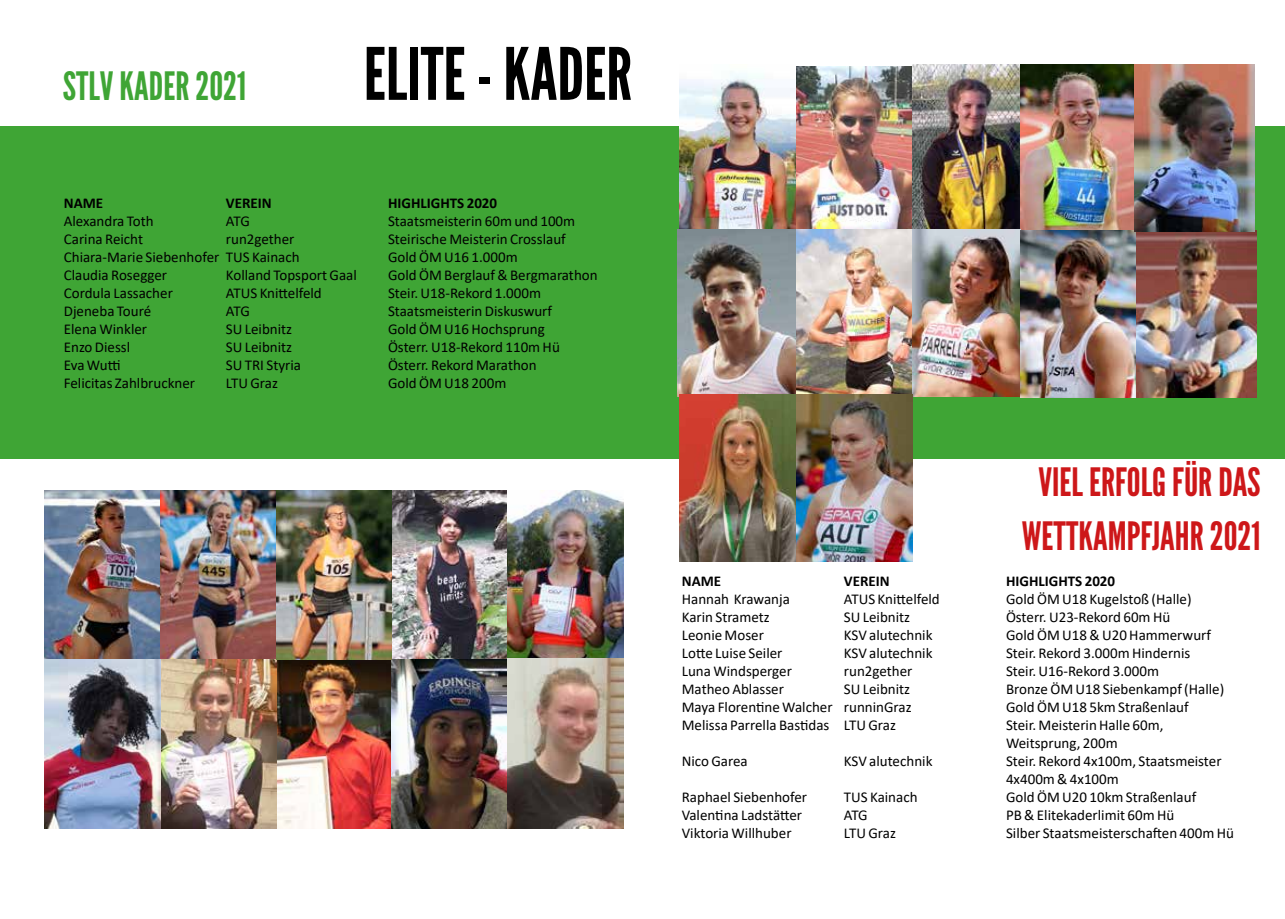
<style>
.page{position:relative;width:1285px;height:919px;background:#fff}
.page>*{position:absolute;margin:0;border:0;box-sizing:border-box;transform-origin:0 0}
.t1{font:72px "League Gothic";color:#000}
.t2{font:39px/54px "League Gothic";color:#cd1719;text-align:center}
.t3{font:39px "League Gothic";color:#3fa535}
.t4{font:15px/18px "Calibri";color:#000}
.t5{font:700 15px "Calibri";color:#000}
</style>
<div class="page">
<div style="left:0;top:126px;width:1284px;height:333px;background:#3fa535"></div>
<img style="left:679px;top:72px;width:116px;height:157px">
<img style="left:796px;top:67px;width:116px;height:162px">
<img style="left:677px;top:229px;width:342px;height:167px">
<img style="left:912px;top:65px;width:341px;height:167px">
<img style="left:679px;top:394px;width:233px;height:167px">
<img style="left:1020px;top:231px;width:236px;height:167px">
<img style="left:44px;top:490px;width:116px;height:169px">
<img style="left:160px;top:490px;width:116px;height:169px">
<img style="left:392px;top:490px;width:116px;height:338px">
<img style="left:276px;top:659px;width:116px;height:169px">
<img style="left:44px;top:659px;width:232px;height:169px">
<img style="left:508px;top:490px;width:115px;height:168px">
<img style="left:508px;top:658px;width:115px;height:170px">
<img style="left:276px;top:490px;width:116px;height:169px">
<h2 class="t3" style="left:63px;top:63px;width:185px">STLV KADER 2021</h2>
<h1 class="t1" style="left:364px;top:31px;width:270px">ELITE - KADER</h1>
<p class="t5" style="left:64px;top:192px;width:41px">NAME</p>
<p class="t5" style="left:226px;top:192px;width:47px">VEREIN</p>
<p class="t5" style="left:388px;top:192px;width:111px">HIGHLIGHTS 2020</p>
<p class="t4" style="left:64px;top:211px;width:91px">Alexandra Toth</p>
<p class="t4" style="left:226px;top:211px;width:25px">ATG</p>
<p class="t4" style="left:388px;top:211px;width:189px">Staatsmeisterin 60m und 100m</p>
<p class="t4" style="left:64px;top:229px;width:81px">Carina Reicht</p>
<p class="t4" style="left:226px;top:229px;width:70px">run2gether</p>
<p class="t4" style="left:388px;top:229px;width:179px">Steirische Meisterin Crosslauf</p>
<p class="t4" style="left:64px;top:247px;width:237px">Chiara-Marie Siebenhofer TUS Kainach</p>
<p class="t4" style="left:388px;top:247px;width:131px">Gold ÖM U16 1.000m</p>
<p class="t4" style="left:64px;top:265px;width:105px">Claudia Rosegger</p>
<p class="t4" style="left:226px;top:265px;width:132px">Kolland Topsport Gaal</p>
<p class="t4" style="left:388px;top:265px;width:211px">Gold ÖM Berglauf &amp; Bergmarathon</p>
<p class="t4" style="left:64px;top:283px;width:111px">Cordula Lassacher</p>
<p class="t4" style="left:226px;top:283px;width:97px">ATUS Knittelfeld</p>
<p class="t4" style="left:388px;top:283px;width:154px">Steir. U18-Rekord 1.000m</p>
<p class="t4" style="left:64px;top:301px;width:89px">Djeneba Touré</p>
<p class="t4" style="left:226px;top:301px;width:25px">ATG</p>
<p class="t4" style="left:388px;top:301px;width:165px">Staatsmeisterin Diskuswurf</p>
<p class="t4" style="left:64px;top:319px;width:85px">Elena Winkler</p>
<p class="t4" style="left:226px;top:319px;width:68px">SU Leibnitz</p>
<p class="t4" style="left:388px;top:319px;width:158px">Gold ÖM U16 Hochsprung</p>
<p class="t4" style="left:64px;top:337px;width:68px">Enzo Diessl</p>
<p class="t4" style="left:226px;top:337px;width:68px">SU Leibnitz</p>
<p class="t4" style="left:388px;top:337px;width:173px">Österr. U18-Rekord 110m Hü</p>
<p class="t4" style="left:64px;top:355px;width:58px">Eva Wutti</p>
<p class="t4" style="left:226px;top:355px;width:77px">SU TRI Styria</p>
<p class="t4" style="left:388px;top:355px;width:150px">Österr. Rekord Marathon</p>
<p class="t4" style="left:64px;top:373px;width:133px">Felicitas Zahlbruckner</p>
<p class="t4" style="left:226px;top:373px;width:54px">LTU Graz</p>
<p class="t4" style="left:388px;top:373px;width:120px">Gold ÖM U18 200m</p>
<h2 class="t2" style="left:1021px;top:455px;width:240px">VIEL ERFOLG FÜR DAS<br>WETTKAMPFJAHR 2021</h2>
<p class="t5" style="left:681px;top:570px;width:41px">NAME</p>
<p class="t5" style="left:843px;top:570px;width:47px">VEREIN</p>
<p class="t5" style="left:1005px;top:570px;width:111px">HIGHLIGHTS 2020</p>
<p class="t4" style="left:681px;top:589px;width:110px">Hannah Krawanja</p>
<p class="t4" style="left:843px;top:589px;width:97px">ATUS Knittelfeld</p>
<p class="t4" style="left:1005px;top:589px;width:187px">Gold ÖM U18 Kugelstoß (Halle)</p>
<p class="t4" style="left:681px;top:607px;width:89px">Karin Strametz</p>
<p class="t4" style="left:843px;top:607px;width:68px">SU Leibnitz</p>
<p class="t4" style="left:1005px;top:607px;width:166px">Österr. U23-Rekord 60m Hü</p>
<p class="t4" style="left:681px;top:625px;width:84px">Leonie Moser</p>
<p class="t4" style="left:843px;top:625px;width:90px">KSV alutechnik</p>
<p class="t4" style="left:1005px;top:625px;width:206px">Gold ÖM U18 &amp; U20 Hammerwurf</p>
<p class="t4" style="left:681px;top:643px;width:102px">Lotte Luise Seiler</p>
<p class="t4" style="left:843px;top:643px;width:90px">KSV alutechnik</p>
<p class="t4" style="left:1005px;top:643px;width:186px">Steir. Rekord 3.000m Hindernis</p>
<p class="t4" style="left:681px;top:661px;width:112px">Luna Windsperger</p>
<p class="t4" style="left:843px;top:661px;width:70px">run2gether</p>
<p class="t4" style="left:1005px;top:661px;width:154px">Steir. U16-Rekord 3.000m</p>
<p class="t4" style="left:681px;top:679px;width:104px">Matheo Ablasser</p>
<p class="t4" style="left:843px;top:679px;width:68px">SU Leibnitz</p>
<p class="t4" style="left:1005px;top:679px;width:220px">Bronze ÖM U18 Siebenkampf (Halle)</p>
<p class="t4" style="left:681px;top:697px;width:231px">Maya Florentine Walcher runninGraz</p>
<p class="t4" style="left:1005px;top:697px;width:184px">Gold ÖM U18 5km Straßenlauf</p>
<p class="t4" style="left:681px;top:715px;width:216px">Melissa Parrella Bastidas LTU Graz</p>
<p class="t4" style="left:1005px;top:715px;width:159px">Steir. Meisterin Halle 60m,<br>Weitsprung, 200m</p>
<p class="t4" style="left:681px;top:751px;width:67px">Nico Garea</p>
<p class="t4" style="left:843px;top:751px;width:90px">KSV alutechnik</p>
<p class="t4" style="left:1005px;top:751px;width:217px">Steir. Rekord 4x100m, Staatsmeister<br>4x400m &amp; 4x100m</p>
<p class="t4" style="left:681px;top:787px;width:127px">Raphael Siebenhofer</p>
<p class="t4" style="left:843px;top:787px;width:75px">TUS Kainach</p>
<p class="t4" style="left:1005px;top:787px;width:192px">Gold ÖM U20 10km Straßenlauf</p>
<p class="t4" style="left:681px;top:805px;width:122px">Valentina Ladstätter</p>
<p class="t4" style="left:843px;top:805px;width:25px">ATG</p>
<p class="t4" style="left:1005px;top:805px;width:170px">PB &amp; Elitekaderlimit 60m Hü</p>
<p class="t4" style="left:681px;top:823px;width:111px">Viktoria Willhuber</p>
<p class="t4" style="left:843px;top:823px;width:54px">LTU Graz</p>
<p class="t4" style="left:1005px;top:823px;width:229px">Silber Staatsmeisterschaften 400m Hü</p>
</div>
